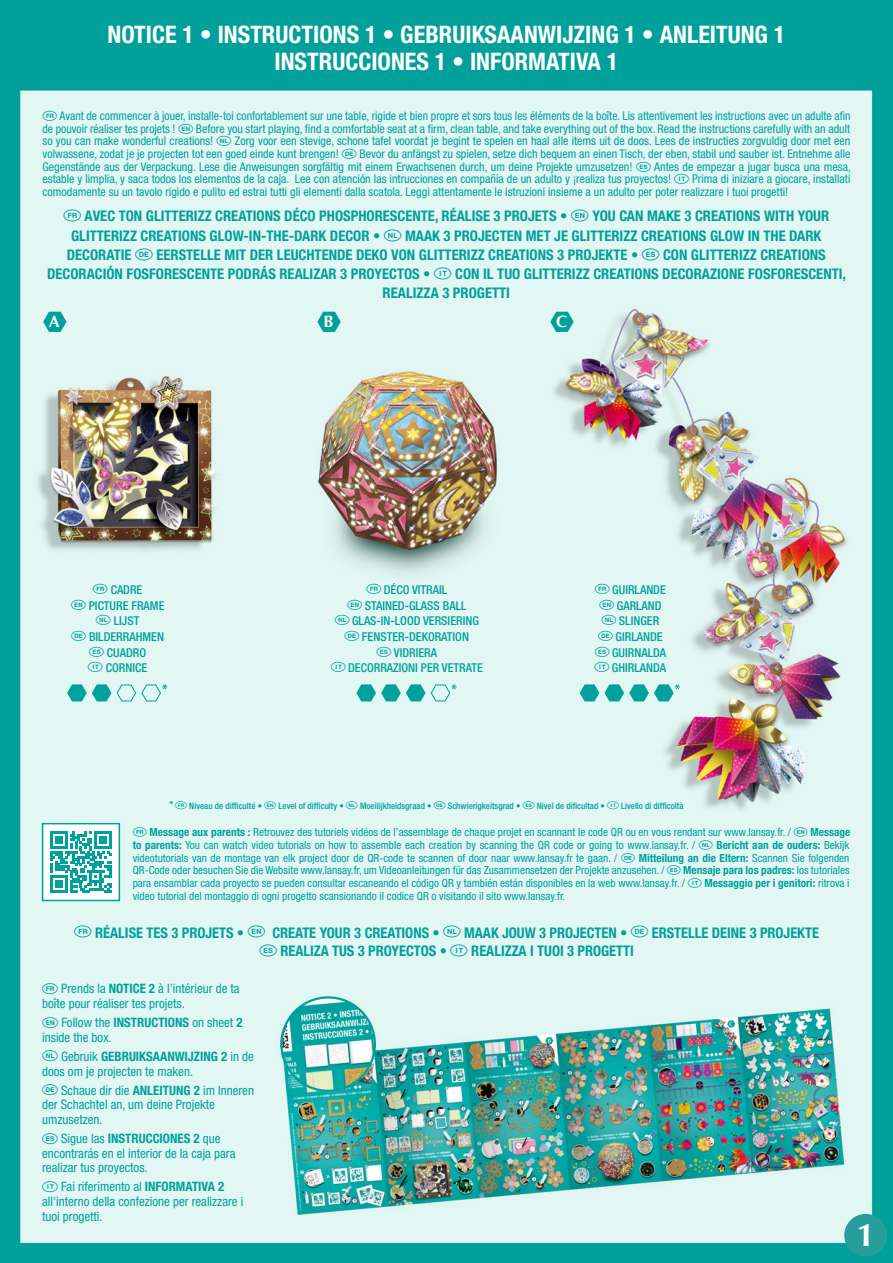
<style>
.page{position:relative;width:893px;height:1263px;background:#fff}
.page>*{position:absolute;margin:0;border:0;box-sizing:border-box;transform-origin:0 0}
.t1{font:700 32.55px "Optima";color:#fff}
.t2{font:700 condensed 24.15px/27.3px "Helvetica Neue LT Std";color:#fff;text-align:center}
.t3{font:700 16.5px "Optima";color:#fff}
.t4{font:700 condensed 14.7px/19.2px "Helvetica Neue LT Std";color:#00a19b}
.t5{font:condensed 13.05px/14.5px "Helvetica Neue LT Std";color:#00a19b}
.t6{font:500 condensed 12.3px "Helvetica Neue LT Std";color:#00a19b}
.t7{font:condensed 12px/12.6px "Helvetica Neue LT Std";color:#00a19b;text-align:justify}
.t8{font:condensed 11.25px/12.6px "Helvetica Neue LT Std";color:#00a19b}
.t9{font:700 condensed 11.25px "Helvetica Neue LT Std";color:#00a19b}
.t10{font:500 condensed 9px "Helvetica Neue LT Std";color:#00a19b}
.s1{font-weight:500}
.s2{font-family:"ISO639 Europe";font-weight:400;font-stretch:normal;font-size:11.85px}
.s3{font-weight:700}
.s4{font-weight:400}
</style>
<div class="page">
<img style="left:0;top:0;width:893px;height:1263px">
<svg style="left:43px;top:312px;width:24px;height:20px"></svg>
<svg style="left:317px;top:312px;width:24px;height:20px"></svg>
<svg style="left:550px;top:312px;width:24px;height:20px"></svg>
<div style="left:42px;top:823px;width:78px;height:78px;background:#fff;border:2px solid #00a19b"></div>
<svg style="left:50px;top:831px;width:62px;height:62px"></svg>
<hr style="left:50px;top:890px;width:17px;height:3px;background:#00a19b">
<div style="left:55px;top:880px;width:8px;height:8px;background:#00a19b"></div>
<div style="left:844px;top:1214px;width:43px;height:43px;background:#279e99;border-radius:50%"></div>
<svg style="left:67px;top:684px;width:100px;height:18px;background:#93d8d4"></svg>
<svg style="left:356px;top:684px;width:100px;height:18px;background:#7acfcb"></svg>
<svg style="left:579px;top:684px;width:101px;height:18px;background:#63c6c2"></svg>
<div style="left:280px;top:996px;width:96px;height:96px;border:2px solid #00a19b;border-radius:50%"></div>
<svg style="left:443px;top:926px;width:18px;height:12px"></svg>
<svg style="left:631px;top:926px;width:17px;height:12px"></svg>
<svg style="left:346px;top:802px;width:12px;height:8px"></svg>
<svg style="left:434px;top:802px;width:11px;height:8px"></svg>
<svg style="left:42px;top:1051px;width:16px;height:10px"></svg>
<svg style="left:42px;top:1084px;width:16px;height:11px"></svg>
<svg style="left:384px;top:229px;width:17px;height:12px"></svg>
<svg style="left:135px;top:248px;width:18px;height:12px"></svg>
<svg style="left:217px;top:136px;width:14px;height:10px"></svg>
<svg style="left:342px;top:149px;width:15px;height:10px"></svg>
<svg style="left:699px;top:840px;width:14px;height:10px"></svg>
<svg style="left:621px;top:853px;width:14px;height:9px"></svg>
<svg style="left:96px;top:615px;width:15px;height:10px"></svg>
<svg style="left:71px;top:631px;width:15px;height:10px"></svg>
<svg style="left:335px;top:615px;width:14px;height:10px"></svg>
<svg style="left:345px;top:631px;width:14px;height:10px"></svg>
<svg style="left:602px;top:615px;width:14px;height:10px"></svg>
<svg style="left:598px;top:631px;width:15px;height:10px"></svg>
<h2 class="t2" style="left:108px;top:20px;width:679px">NOTICE 1 • INSTRUCTIONS 1 • GEBRUIKSAANWIJZING 1 • ANLEITUNG 1<br>INSTRUCCIONES 1 • INFORMATIVA 1</h2>
<p class="t7" style="left:43px;top:109px;width:810px"><sup>·</sup> Avant de commencer à jouer, installe-toi confortablement sur une table, rigide et bien propre et sors tous les éléments de la boîte. Lis attentivement les instructions avec un adulte afin de pouvoir réaliser tes projets ! <sup>Ê</sup> Before you start playing, find a comfortable seat at a firm, clean table, and take everything out of the box. Read the instructions carefully with an adult so you can make wonderful creations!</p>
<p class="t7" style="left:43px;top:135px;width:809px;text-indent:192px">Zorg voor een stevige, schone tafel voordat je begint te spelen en haal alle items uit de doos. Lees de instructies zorgvuldig door met een volwassene, zodat je je projecten tot een goed einde kunt brengen!</p>
<p class="t7" style="left:43px;top:147px;width:810px;text-indent:317px">Bevor du anfängst zu spielen, setze dich bequem an einen Tisch, der eben, stabil und sauber ist. Entnehme alle Gegenstände aus der Verpackung. Lese die Anweisungen sorgfältig mit einem Erwachsenen durch, um deine Projekte umzusetzen! <sup>∑</sup> Antes de empezar a jugar busca una mesa, estable y limplia, y saca todos los elementos de la caja. Lee con atención las intrucciones en compañía de un adulto y ¡realiza tus proyectos! <sup>ï</sup> Prima di iniziare a giocare, installati comodamente su un tavolo rigido e pulito ed estrai tutti gli elementi dalla scatola. Leggi attentamente le istruzioni insieme a un adulto per poter realizzare i tuoi progetti!</p>
<p class="t4" style="left:71px;top:206px;width:759px;text-indent:-8px"><sup>·</sup> AVEC TON GLITTERIZZ CREATIONS DÉCO PHOSPHORESCENTE, RÉALISE 3 PROJETS <span class="s1">•</span> <sup>Ê</sup> YOU CAN MAKE 3 CREATIONS WITH YOUR<br>GLITTERIZZ CREATIONS GLOW-IN-THE-DARK DECOR <span class="s1">•</span></p>
<p class="t4" style="left:405px;top:226px;width:418px">MAAK 3 PROJECTEN MET JE GLITTERIZZ CREATIONS GLOW IN THE DARK</p>
<p class="t4" style="left:67px;top:245px;width:66px">DECORATIE</p>
<p class="t4" style="left:156px;top:245px;width:671px">EERSTELLE MIT DER LEUCHTENDE DEKO VON GLITTERIZZ CREATIONS 3 PROJEKTE <span class="s1">•</span> <sup>∑</sup> CON GLITTERIZZ CREATIONS</p>
<p class="t4" style="left:47px;top:264px;width:801px">DECORACIÓN FOSFORESCENTE PODRÁS REALIZAR 3 PROYECTOS <span class="s1">•</span> <sup>ï</sup> CON IL TUO GLITTERIZZ CREATIONS DECORAZIONE FOSFORESCENTI,</p>
<p class="t4" style="left:383px;top:283px;width:129px">REALIZZA 3 PROGETTI</p>
<h3 class="t3" style="left:49px;top:312px;width:13px">A</h3>
<h3 class="t3" style="left:324px;top:312px;width:12px">B</h3>
<h3 class="t3" style="left:556px;top:312px;width:13px">C</h3>
<p class="t6" style="left:93px;top:582px;width:51px"><sup>·</sup> CADRE</p>
<p class="t6" style="left:71px;top:598px;width:95px"><sup>Ê</sup> PICTURE FRAME</p>
<p class="t6" style="left:114px;top:614px;width:27px">LIJST</p>
<p class="t6" style="left:89px;top:629px;width:77px">BILDERRAHMEN</p>
<p class="t6" style="left:89px;top:645px;width:59px"><sup>∑</sup> CUADRO</p>
<p class="t6" style="left:88px;top:660px;width:61px"><sup>ï</sup> CORNICE</p>
<p class="t6" style="left:366px;top:582px;width:82px"><sup>·</sup> DÉCO VITRAIL</p>
<p class="t6" style="left:347px;top:598px;width:121px"><sup>Ê</sup> STAINED-GLASS BALL</p>
<p class="t6" style="left:352px;top:614px;width:128px">GLAS-IN-LOOD VERSIERING</p>
<p class="t6" style="left:362px;top:629px;width:109px">FENSTER-DEKORATION</p>
<p class="t6" style="left:377px;top:645px;width:62px"><sup>∑</sup> VIDRIERA</p>
<p class="t6" style="left:331px;top:660px;width:154px"><sup>ï</sup> DECORRAZIONI PER VETRATE</p>
<p class="t6" style="left:595px;top:582px;width:72px"><sup>·</sup> GUIRLANDE</p>
<p class="t6" style="left:599px;top:598px;width:64px"><sup>Ê</sup> GARLAND</p>
<p class="t6" style="left:619px;top:614px;width:42px">SLINGER</p>
<p class="t6" style="left:616px;top:629px;width:49px">GIRLANDE</p>
<p class="t6" style="left:595px;top:645px;width:73px"><sup>∑</sup> GUIRNALDA</p>
<p class="t6" style="left:595px;top:660px;width:73px"><sup>ï</sup> GHIRLANDA</p>
<p class="t10" style="left:169px;top:800px;width:176px"><sup>*</sup> <span class="s2">·</span> Niveau de difficulté • <span class="s2">Ê</span> Level of difficulty •</p>
<p class="t10" style="left:360px;top:800px;width:73px">Moeilijkheidsgraad •</p>
<p class="t10" style="left:448px;top:800px;width:237px">Schwierigkeitsgrad • <span class="s2">∑</span> Nivel de dificultad • <span class="s2">ï</span> Livello di difficoltà</p>
<p class="t8" style="left:133px;top:826px;width:719px"><sup>·</sup> <span class="s3">Message aux parents :</span> Retrouvez des tutoriels vidéos de l’assemblage de chaque projet en scannant le code QR ou en vous rendant sur www.lansay.fr. / <sup>Ê</sup> <span class="s3">Message to parents:</span> You can watch video tutorials on how to assemble each creation by scanning the QR code or going to www.lansay.fr. /</p>
<p class="t9" style="left:716px;top:838px;width:135px">Bericht aan de ouders: <span class="s4">Bekijk</span></p>
<p class="t8" style="left:133px;top:851px;width:718px;text-align:justify;text-indent:506px"><span class="s3">Mitteilung an die Eltern:</span> Scannen Sie folgenden QR-Code oder besuchen Sie die Website www.lansay.fr, um Videoanleitungen für das Zusammensetzen der Projekte anzusehen. / <sup>∑</sup> <span class="s3">Mensaje para los padres:</span> los tutoriales para ensamblar cada proyecto se pueden consultar escaneando el código QR y también están disponibles en la web www.lansay.fr. / <sup>ï</sup> <span class="s3">Messaggio per i genitori:</span> ritrova i video tutorial del montaggio di ogni progetto scansionando il codice QR o visitando il sito www.lansay.fr.</p>
<p class="t8" style="left:133px;top:851px;width:486px">videotutorials van de montage van elk project door de QR-code te scannen of door naar www.lansay.fr te gaan. /</p>
<p class="t4" style="left:74px;top:922px;width:367px"><sup>·</sup> RÉALISE TES 3 PROJETS <span class="s1">•</span> <sup>Ê</sup> CREATE YOUR 3 CREATIONS <span class="s1">•</span></p>
<p class="t4" style="left:464px;top:922px;width:165px">MAAK JOUW 3 PROJECTEN •</p>
<p class="t4" style="left:652px;top:922px;width:169px">ERSTELLE DEINE 3 PROJEKTE</p>
<p class="t4" style="left:259px;top:941px;width:376px"><sup>∑</sup> REALIZA TUS 3 PROYECTOS • <sup>ï</sup> REALIZZA I TUOI 3 PROGETTI</p>
<p class="t5" style="left:42px;top:981px;width:199px"><sup>·</sup> Prends la <span class="s3">NOTICE 2</span> à l’intérieur de ta boîte pour réaliser tes projets.</p>
<p class="t5" style="left:42px;top:1015px;width:202px"><sup>Ê</sup> Follow the <span class="s3">INSTRUCTIONS</span> on sheet <span class="s3">2 </span>inside the box.</p>
<p class="t5" style="left:42px;top:1049px;width:213px;text-indent:19px">Gebruik <span class="s3">GEBRUIKSAANWIJZING 2</span> in de doos om je projecten te maken.</p>
<p class="t5" style="left:42px;top:1083px;width:213px;text-indent:19px">Schaue dir die <span class="s3">ANLEITUNG 2</span> im Inneren der Schachtel an, um deine Projekte umzusetzen.</p>
<p class="t5" style="left:42px;top:1131px;width:195px"><sup>∑</sup> Sigue las <span class="s3">INSTRUCCIONES 2</span> que encontrarás en el interior de la caja para realizar tus proyectos.</p>
<p class="t5" style="left:42px;top:1179px;width:203px"><sup>ï</sup> Fai riferimento al <span class="s3">INFORMATIVA 2 </span>all'interno della confezione per realizzare i tuoi progetti.</p>
<h1 class="t1" style="left:857px;top:1216px;width:20px">1</h1>
</div>
